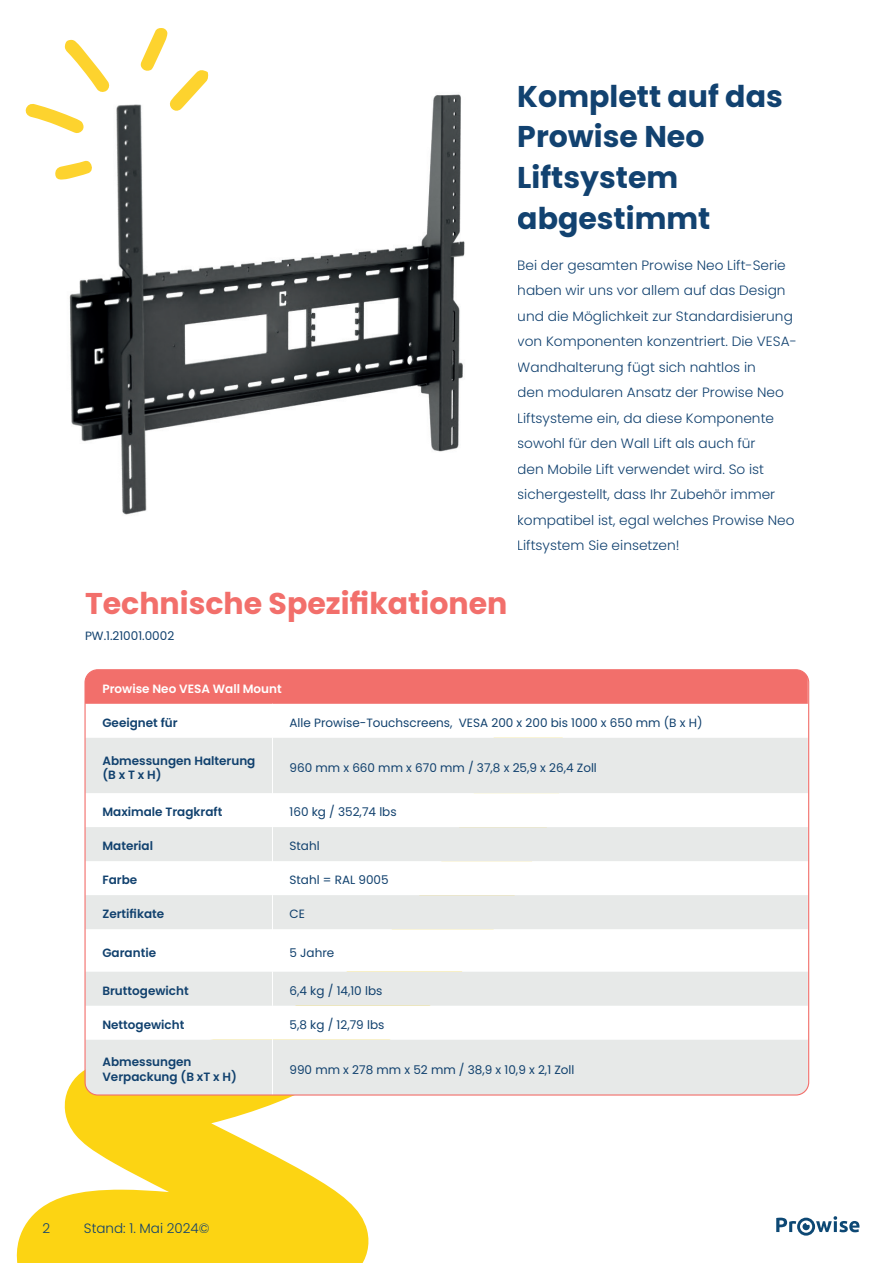
<style>
.page{position:relative;width:893px;height:1263px;background:#fff}
.page>*{position:absolute;margin:0;border:0;box-sizing:border-box;transform-origin:0 0}
.t1{font:700 30px/40.5px "Poppins";color:#124270}
.t2{font:700 30px "Poppins";color:#f26f6b}
.t3{font:300 13.5px/25.5px "Poppins";color:#124270}
.t4{font:300 13.5px "Poppins";color:#11416e}
.t5{font:12px "Poppins";color:#11416e}
.t6{font:600 12px/14.4px "Poppins";color:#11416e}
.t7{font:600 12px "Poppins";color:#fff}
</style>
<div class="page">
<svg style="left:16px;top:1070px;width:552px;height:193px"></svg>
<svg style="left:776px;top:1216px;width:83px;height:19px"></svg>
<img style="left:25px;top:46px;width:440px;height:469px">
<div style="left:85px;top:670px;width:723px;height:34px;background:#f26f6b"></div>
<svg style="left:85px;top:738px;width:723px;height:357px;fill:#e7e9e8"></svg>
<hr style="left:272px;top:738px;width:1px;height:55px;background:#fff">
<hr style="left:272px;top:793px;width:1px;height:34px;background:#fff">
<hr style="left:272px;top:827px;width:1px;height:34px;background:#fff">
<hr style="left:272px;top:895px;width:1px;height:34px;background:#fff">
<hr style="left:272px;top:929px;width:1px;height:43px;background:#fff">
<hr style="left:272px;top:972px;width:1px;height:34px;background:#fff">
<hr style="left:272px;top:1006px;width:1px;height:34px;background:#fff">
<hr style="left:272px;top:1040px;width:1px;height:55px;background:#fff">
<hr style="left:272px;top:861px;width:1px;height:34px;background:#fff">
<svg style="left:65px;top:40px;width:45px;height:53px"></svg>
<svg style="left:26px;top:103px;width:58px;height:30px"></svg>
<svg style="left:140px;top:28px;width:68px;height:83px"></svg>
<svg style="left:55px;top:160px;width:38px;height:20px"></svg>
<h1 class="t1" style="left:517px;top:76px;width:267px">Komplett auf das<br>Prowise Neo<br>Liftsystem abgestimmt</h1>
<p class="t3" style="left:517px;top:252px;width:281px">Bei der gesamten Prowise Neo Lift-Serie haben wir uns vor allem auf das Design und die Möglichkeit zur Standardisierung von Komponenten konzentriert. Die VESA-Wandhalterung fügt sich nahtlos in<br>den modularen Ansatz der Prowise Neo Liftsysteme ein, da diese Komponente sowohl für den Wall Lift als auch für<br>den Mobile Lift verwendet wird. So ist sichergestellt, dass Ihr Zubehör immer kompatibel ist, egal welches Prowise Neo Liftsystem Sie einsetzen!</p>
<h1 class="t2" style="left:85px;top:586px;width:424px">Technische Spezifikationen</h1>
<p class="t5" style="left:85px;top:629px;width:91px">PW.1.21001.0002</p>
<p class="t7" style="left:102px;top:682px;width:181px">Prowise Neo VESA Wall Mount</p>
<p class="t6" style="left:102px;top:716px;width:77px">Geeignet für</p>
<p class="t5" style="left:290px;top:716px;width:414px">Alle Prowise-Touchscreens, VESA 200 x 200 bis 1000 x 650 mm (B x H)</p>
<p class="t6" style="left:102px;top:753px;width:154px">Abmessungen Halterung (B x T x H)</p>
<p class="t5" style="left:290px;top:760px;width:309px">960 mm x 660 mm x 670 mm / 37,8 x 25,9 x 26,4 Zoll</p>
<p class="t6" style="left:102px;top:805px;width:121px">Maximale Tragkraft</p>
<p class="t5" style="left:290px;top:805px;width:109px">160 kg / 352,74 lbs</p>
<p class="t6" style="left:102px;top:839px;width:52px">Material</p>
<p class="t5" style="left:290px;top:839px;width:32px">Stahl</p>
<p class="t6" style="left:102px;top:873px;width:36px">Farbe</p>
<p class="t5" style="left:290px;top:873px;width:101px">Stahl = RAL 9005</p>
<p class="t6" style="left:102px;top:907px;width:63px">Zertifikate</p>
<p class="t5" style="left:290px;top:907px;width:17px">CE</p>
<p class="t6" style="left:102px;top:945px;width:55px">Garantie</p>
<p class="t5" style="left:290px;top:945px;width:46px">5 Jahre</p>
<p class="t6" style="left:102px;top:984px;width:88px">Bruttogewicht</p>
<p class="t5" style="left:290px;top:984px;width:94px">6,4 kg / 14,10 lbs</p>
<p class="t6" style="left:102px;top:1018px;width:84px">Nettogewicht</p>
<p class="t5" style="left:290px;top:1018px;width:96px">5,8 kg / 12,79 lbs</p>
<p class="t6" style="left:102px;top:1055px;width:136px">Abmessungen<br>Verpackung (B xT x H)</p>
<p class="t5" style="left:290px;top:1062px;width:286px">990 mm x 278 mm x 52 mm / 38,9 x 10,9 x 2,1 Zoll</p>
<p class="t4" style="left:43px;top:1220px;width:9px">2</p>
<p class="t4" style="left:84px;top:1220px;width:127px">Stand: 1. Mai 2024©</p>
</div>
